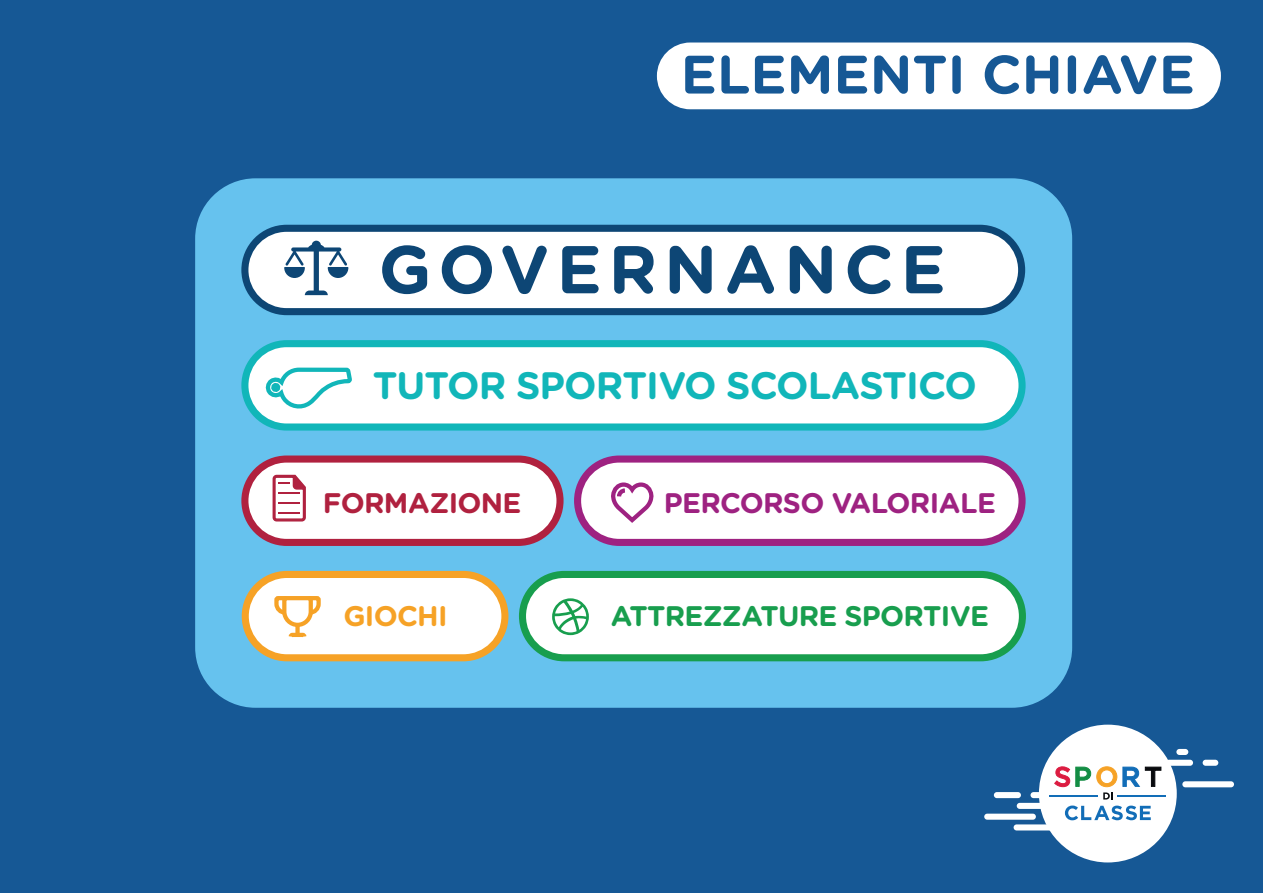
<style>
.page{position:relative;width:1263px;height:893px;background:#165895}
.page>*{position:absolute;margin:0;border:0;box-sizing:border-box;transform-origin:0 0}
.t1{font:700 67.5px "Gotham Rounded";letter-spacing:.1em;color:#0d4675}
.t2{font:700 54px "Gotham Rounded";color:#165895}
.t3{font:700 38.25px "Gotham Rounded";letter-spacing:-.025em;color:#11b6b9}
.t4{font:700 28.35px "Gotham Rounded";letter-spacing:-.025em;color:#189e4e}
.t5{font:700 28.35px "Gotham Rounded";letter-spacing:-.025em;color:#9e2281}
.t6{font:700 28.35px "Gotham Rounded";letter-spacing:-.025em;color:#b0213f}
.t7{font:700 28.35px "Gotham Rounded";letter-spacing:-.025em;color:#f6a226}
</style>
<div class="page">
<div style="left:195px;top:178px;width:877px;height:530px;background:#66c2ee;border-radius:60px"></div>
<svg style="left:519px;top:571px;width:507px;height:90px;fill:#fff"></svg>
<svg style="left:552px;top:598px;width:37px;height:37px"></svg>
<svg style="left:242px;top:571px;width:266px;height:90px"></svg>
<svg style="left:574px;top:455px;width:451px;height:134px"></svg>
<svg style="left:241px;top:455px;width:322px;height:91px"></svg>
<hr style="left:278px;top:502px;width:22px;height:2px;background:#b0213f">
<hr style="left:278px;top:492px;width:22px;height:2px;background:#b0213f">
<svg style="left:241px;top:340px;width:784px;height:91px;fill:#fff"></svg>
<svg style="left:262px;top:365px;width:94px;height:48px"></svg>
<svg style="left:241px;top:225px;width:784px;height:90px;fill:#fff"></svg>
<svg style="left:284px;top:241px;width:64px;height:54px"></svg>
<div style="left:657px;top:43px;width:564px;height:66px;background:#fff;border-radius:33px"></div>
<div style="left:1176px;top:749px;width:12px;height:6px;background:#fff;border-radius:3px"></div>
<div style="left:1182px;top:781px;width:52px;height:6px;background:#fff;border-radius:3px"></div>
<div style="left:1202px;top:760px;width:16px;height:6px;background:#fff;border-radius:3px"></div>
<div style="left:1166px;top:760px;width:27px;height:6px;background:#fff;border-radius:3px"></div>
<div style="left:984px;top:814px;width:52px;height:6px;background:#fff;border-radius:3px"></div>
<div style="left:1017px;top:803px;width:60px;height:6px;background:#fff;border-radius:3px"></div>
<div style="left:1013px;top:824px;width:61px;height:6px;background:#fff;border-radius:3px"></div>
<div style="left:1030px;top:792px;width:16px;height:6px;background:#fff;border-radius:3px"></div>
<div style="left:994px;top:792px;width:27px;height:6px;background:#fff;border-radius:3px"></div>
<div style="left:1039px;top:725px;width:138px;height:137px;background:#fff;border-radius:50%"></div>
<svg style="left:1065px;top:805px;width:86px;height:15px"></svg>
<svg style="left:1054px;top:766px;width:108px;height:33px"></svg>
<hr style="left:1050px;top:795px;width:48px;height:2px;background:#126db7">
<hr style="left:1117px;top:795px;width:49px;height:2px;background:#126db7">
<p class="t2" style="left:681px;top:44px;width:516px">ELEMENTI CHIAVE</p>
<p class="t1" style="left:379px;top:231px;width:569px">GOVERNANCE</p>
<p class="t3" style="left:373px;top:364px;width:606px">TUTOR SPORTIVO SCOLASTICO</p>
<p class="t6" style="left:323px;top:487px;width:200px">FORMAZIONE</p>
<p class="t5" style="left:664px;top:487px;width:333px">PERCORSO VALORIALE</p>
<p class="t7" style="left:343px;top:600px;width:106px">GIOCHI</p>
<p class="t4" style="left:610px;top:600px;width:380px">ATTREZZATURE SPORTIVE</p>
</div>
